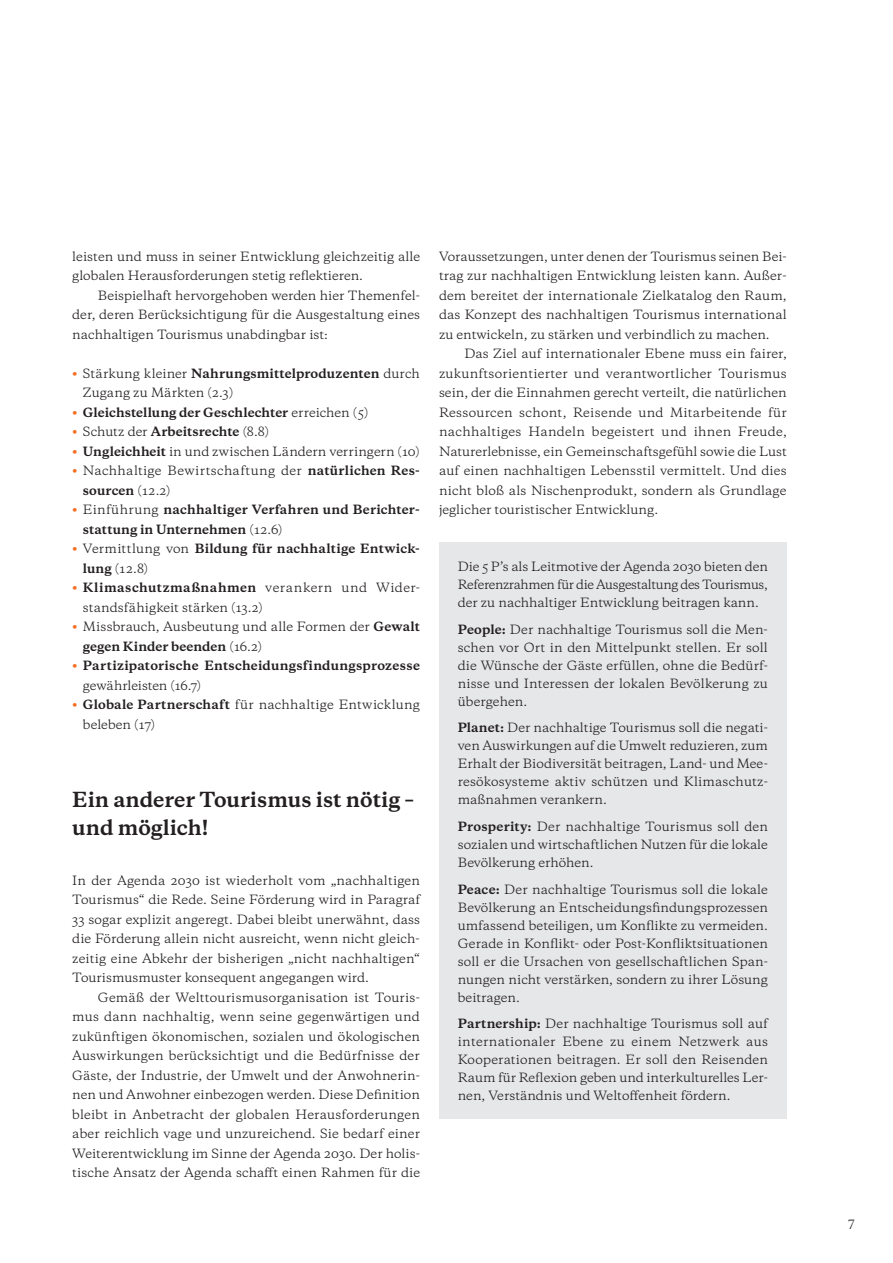
<style>
.page{position:relative;width:893px;height:1263px;background:#fff}
.page>*{position:absolute;margin:0;border:0;box-sizing:border-box;transform-origin:0 0}
.t1{font:700 19.5px/28.5px "Galaxie Copernicus";color:#231f20}
.t2{font:12px/19.5px "Galaxie Copernicus";color:#231f20;text-align:justify}
.t3{font:700 12px/19.5px "Galaxie Copernicus";letter-spacing:.015em;color:#231f20}
.t4{font:12px/19.5px "Galaxie Copernicus";letter-spacing:.025em;color:#231f20}
.s1{font-weight:800;color:#f36e21}
.s2{font-weight:700}
.s3{font-weight:400}
</style>
<div class="page">
<div style="left:439px;top:542px;width:348px;height:577px;background:#e6e7e9"></div>
<p class="t2" style="left:72px;top:246px;width:349px">leisten und muss in seiner Entwicklung gleichzeitig alle globalen Herausforderungen stetig reflektieren.</p>
<p class="t2" style="left:72px;top:285px;width:349px;text-indent:26px">Beispielhaft hervorgehoben werden hier Themenfel&shy;der, deren Berücksichtigung für die Ausgestaltung eines nachhaltigen Tourismus unabdingbar ist:</p>
<p class="t2" style="left:83px;top:363px;width:338px;text-indent:-11px"><span class="s1">•</span> Stärkung kleiner <span class="s2">Nahrungsmittelproduzenten</span> durch<br>Zugang zu Märkten (2.3)</p>
<p class="t3" style="left:72px;top:402px;width:298px"><span class="s1">•</span> Gleichstellung der Geschlechter <span class="s3">erreichen (5)</span></p>
<p class="t2" style="left:72px;top:422px;width:198px"><span class="s1">•</span> Schutz der <span class="s2">Arbeitsrechte</span> (8.8)</p>
<p class="t2" style="left:72px;top:441px;width:349px"><span class="s1">•</span> <span class="s2">Ungleichheit</span> in und zwischen Ländern verringern (10)</p>
<p class="t4" style="left:83px;top:461px;width:338px;text-indent:-11px"><span class="s1">•</span> Nachhaltige Bewirtschaftung der <span class="s2">natürlichen Res&shy;sourcen</span> (12.2)</p>
<p class="t3" style="left:83px;top:500px;width:338px;text-indent:-11px"><span class="s1">•</span> <span class="s3">Einführung</span> nachhaltiger Verfahren und Berichter&shy;stattung in Unternehmen <span class="s3">(12.6)</span></p>
<p class="t3" style="left:83px;top:539px;width:338px;text-indent:-11px"><span class="s1">•</span> <span class="s3">Vermittlung von</span> Bildung für nachhaltige Entwick&shy;lung <span class="s3">(12.8)</span></p>
<p class="t2" style="left:83px;top:578px;width:338px;text-indent:-11px"><span class="s1">•</span> <span class="s2">Klimaschutzmaßnahmen</span> verankern und Wider&shy;standsfähigkeit stärken (13.2)</p>
<p class="t2" style="left:83px;top:617px;width:338px;text-indent:-11px"><span class="s1">•</span> Missbrauch, Ausbeutung und alle Formen der <span class="s2">Gewalt gegen Kinder beenden</span> (16.2)</p>
<p class="t3" style="left:83px;top:656px;width:338px;text-indent:-11px"><span class="s1">•</span> Partizipatorische Entscheidungsfindungsprozesse <span class="s3">gewährleisten (16.7)</span></p>
<p class="t2" style="left:83px;top:695px;width:338px;text-indent:-11px"><span class="s1">•</span> <span class="s2">Globale Partnerschaft</span> für nachhaltige Entwicklung beleben (17)</p>
<h1 class="t1" style="left:72px;top:785px;width:343px">Ein anderer Tourismus ist nötig – und möglich!</h1>
<p class="t2" style="left:72px;top:870px;width:349px">In der Agenda 2030 ist wiederholt vom „nachhaltigen Tourismus“ die Rede. Seine Förderung wird in Paragraf 33 sogar explizit angeregt. Dabei bleibt unerwähnt, dass die Förderung allein nicht ausreicht, wenn nicht gleich&shy;zeitig eine Abkehr der bisherigen „nicht nachhaltigen“ Tourismusmuster konsequent angegangen wird.</p>
<p class="t2" style="left:72px;top:987px;width:349px;text-indent:26px">Gemäß der Welttourismusorganisation ist Touris&shy;mus dann nachhaltig, wenn seine gegenwärtigen und zukünftigen ökonomischen, sozialen und ökologischen Auswirkungen berücksichtigt und die Bedürfnisse der Gäste, der Industrie, der Umwelt und der Anwohnerin&shy;nen und Anwohner einbezogen werden. Diese Definition bleibt in Anbetracht der globalen Herausforderungen aber reichlich vage und unzureichend. Sie bedarf einer Weiterentwicklung im Sinne der Agenda 2030. Der holis&shy;tische Ansatz der Agenda schafft einen Rahmen für die</p>
<p class="t2" style="left:439px;top:246px;width:349px">Voraussetzungen, unter denen der Tourismus seinen Bei&shy;trag zur nachhaltigen Entwicklung leisten kann. Außer&shy;dem bereitet der internationale Zielkatalog den Raum, das Konzept des nachhaltigen Tourismus international zu entwickeln, zu stärken und verbindlich zu machen.</p>
<p class="t2" style="left:439px;top:344px;width:349px;text-indent:26px">Das Ziel auf internationaler Ebene muss ein fairer, zukunftsorientierter und verantwortlicher Tourismus sein, der die Einnahmen gerecht verteilt, die natürlichen Ressourcen schont, Reisende und Mitarbeitende für nachhaltiges Handeln begeistert und ihnen Freude, Naturerlebnisse, ein Gemeinschaftsgefühl sowie die Lust auf einen nachhaltigen Lebensstil vermittelt. Und dies nicht bloß als Nischenprodukt, sondern als Grundlage jeglicher touristischer Entwicklung.</p>
<p class="t2" style="left:458px;top:558px;width:312px;line-height:18px">Die 5 P’s als Leitmotive der Agenda 2030 bieten den Referenzrahmen für die Ausgestaltung des Tourismus, der zu nachhaltiger Entwicklung beitragen kann.</p>
<p class="t2" style="left:458px;top:620px;width:312px;line-height:18px"><span class="s2">People:</span> Der nachhaltige Tourismus soll die Men&shy;schen vor Ort in den Mittelpunkt stellen. Er soll die Wünsche der Gäste erfüllen, ohne die Bedürf&shy;nisse und Interessen der lokalen Bevölkerung zu übergehen.</p>
<p class="t2" style="left:458px;top:719px;width:312px;line-height:18px"><span class="s2">Planet:</span> Der nachhaltige Tourismus soll die negati&shy;ven Auswirkungen auf die Umwelt reduzieren, zum Erhalt der Biodiversität beitragen, Land- und Mee&shy;resökosysteme aktiv schützen und Klimaschutz&shy;maßnahmen verankern.</p>
<p class="t2" style="left:458px;top:817px;width:312px;line-height:18px"><span class="s2">Prosperity:</span> Der nachhaltige Tourismus soll den sozialen und wirtschaftlichen Nutzen für die lokale Bevölkerung erhöhen.</p>
<p class="t2" style="left:458px;top:880px;width:312px;line-height:18px"><span class="s2">Peace:</span> Der nachhaltige Tourismus soll die lokale Bevölkerung an Entscheidungsfindungsprozessen umfassend beteiligen, um Konflikte zu vermeiden.<br>Gerade in Konflikt- oder Post-Konfliktsituationen soll er die Ursachen von gesellschaftlichen Span&shy;nungen nicht verstärken, sondern zu ihrer Lösung beitragen.</p>
<p class="t2" style="left:458px;top:1014px;width:312px;line-height:18px"><span class="s2">Partnership:</span> Der nachhaltige Tourismus soll auf internationaler Ebene zu einem Netzwerk aus Kooperationen beitragen. Er soll den Reisenden Raum für Reflexion geben und interkulturelles Ler&shy;nen, Verständnis und Weltoffenheit fördern.</p>
<p class="t2" style="left:848px;top:1214px;width:8px">7</p>
</div>
